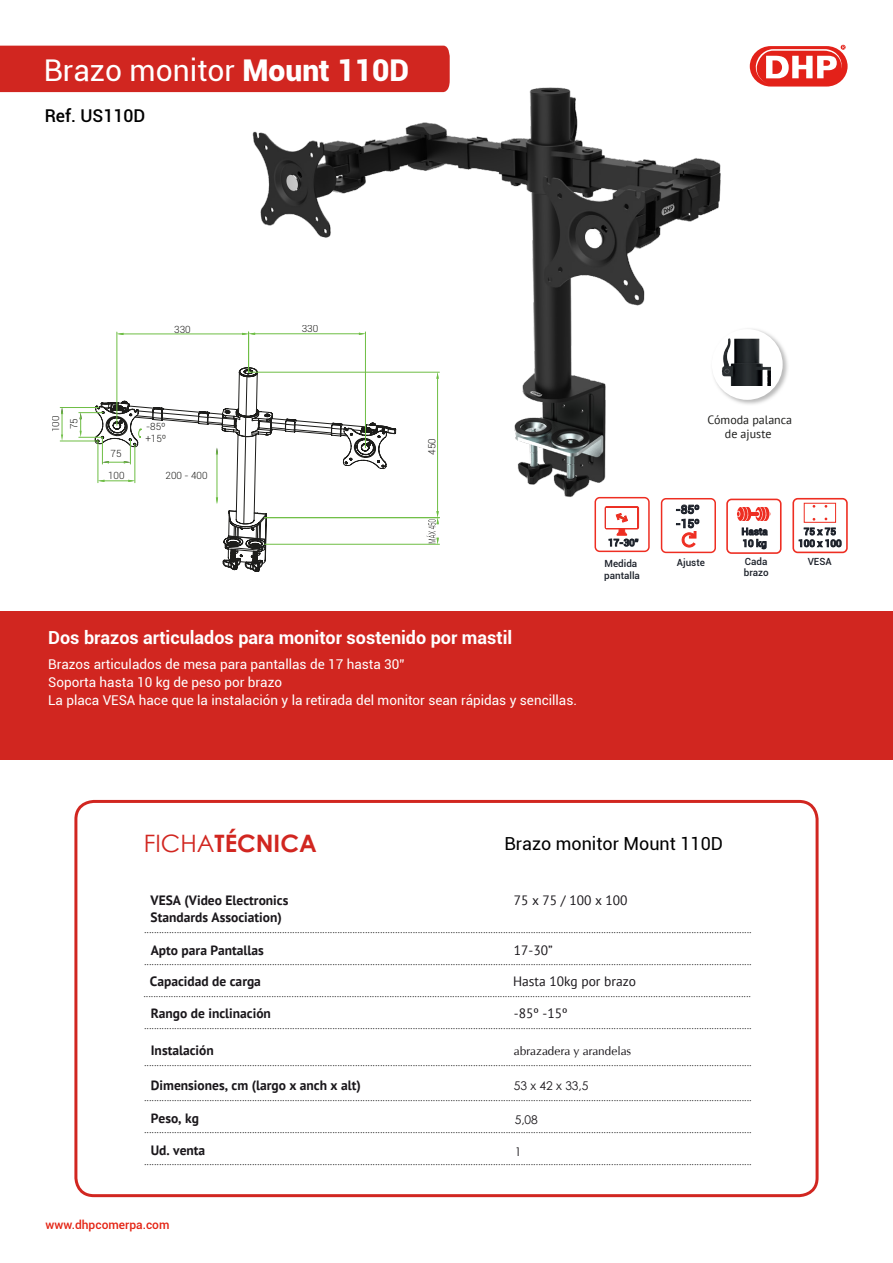
<style>
.page{position:relative;width:893px;height:1263px;background:#fff}
.page>*{position:absolute;margin:0;border:0;box-sizing:border-box;transform-origin:0 0}
.t1{font:30px "Roboto";color:#fff}
.t2{font:700 24px "Century Gothic";color:#d12620}
.t3{font:700 18px "Roboto";color:#fff}
.t4{font:18px "Roboto";color:#000}
.t5{font:500 17.7px "Roboto";color:#000}
.t6{font:13.5px/18px "Roboto";color:#fff}
.t7{font:700 13.5px/16.2px "PT Sans";color:#1a171b}
.t8{font:13.5px "PT Sans";color:#1a171b}
.t9{font:12px/14.4px "PT Sans";color:#1d1d1b;text-align:center}
.t10{font:12px "CG Omega";color:#1a171b}
.t11{font:500 12px "Roboto";color:#e42313}
.t12{font:12px "Century Gothic";color:#1a171b}
.t13{font:500 11.85px/14.1px "Roboto";color:#1c212a}
.t14{font:500 9.9px/11.9px "Roboto";color:#1c212a;text-align:center}
.t15{font:300 9.9px/18.1px "Roboto";color:#1d1d1b}
.t16{font:9px "PT Sans";color:#000}
.s1{font-weight:900}
.s2{font-weight:400}
</style>
<div class="page">
<div style="left:74px;top:800px;width:745px;height:397px;border:3px solid #d12620;border-radius:18px"></div>
<div style="left:0;top:611px;width:893px;height:148px;background:#d12620"></div>
<div style="left:0;top:46px;width:235px;height:46px;background:#d12620"></div>
<svg style="left:750px;top:45px;width:98px;height:42px"></svg>
<svg style="left:742px;top:329px;width:46px;height:76px"></svg>
<div style="left:712px;top:329px;width:71px;height:71px;background:#fff;border-radius:50%"></div>
<img style="left:742px;top:339px;width:28px;height:46px">
<div style="left:726px;top:499px;width:56px;height:55px;border:2px solid #ee2e22;border-radius:4px"></div>
<div style="left:661px;top:498px;width:55px;height:55px;border:2px solid #ee2e22;border-radius:4px"></div>
<div style="left:792px;top:498px;width:56px;height:55px;border:2px solid #ee2e22;border-radius:4px"></div>
<div style="left:804px;top:503px;width:32px;height:20px;border:1px solid #ee2e22"></div>
<div style="left:594px;top:497px;width:56px;height:55px;border:2px solid #ee2e22;border-radius:4px"></div>
<svg style="left:742px;top:507px;width:29px;height:14px"></svg>
<svg style="left:742px;top:528px;width:26px;height:21px"></svg>
<svg style="left:799px;top:528px;width:42px;height:19px"></svg>
<svg style="left:610px;top:544px;width:25px;height:3px"></svg>
<svg style="left:683px;top:544px;width:13px;height:3px"></svg>
<hr style="left:265px;top:544px;width:174px;height:1px;background:#6ebe44">
<hr style="left:117px;top:332px;width:1px;height:93px;background:#6ebe44">
<hr style="left:123px;top:334px;width:119px;height:1px;background:#6ebe44">
<svg style="left:117px;top:333px;width:6px;height:2px"></svg>
<hr style="left:60px;top:441px;width:38px;height:1px;background:#6ebe44">
<hr style="left:60px;top:407px;width:39px;height:1px;background:#6ebe44">
<svg style="left:61px;top:408px;width:2px;height:33px"></svg>
<svg style="left:79px;top:367px;width:317px;height:205px"></svg>
<img style="left:235px;top:45px;width:507px;height:499px">
<h1 class="t1" style="left:44px;top:49px;width:367px">Brazo monitor <span class="s1">Mount 110D</span></h1>
<h3 class="t5" style="left:45px;top:103px;width:102px">Ref. US110D</h3>
<p class="t15" style="left:174px;top:320px;width:18px">330</p>
<p class="t15" style="left:302px;top:319px;width:18px">330</p>
<p class="t15" style="left:46px;top:432px;width:18px;rotate:-90deg">100<br>75</p>
<p class="t15" style="left:108px;top:443px;width:18px;line-height:21.5px">75<br>100</p>
<p class="t15" style="left:145px;top:421px;width:23px;line-height:11.9px">-85º +15º</p>
<p class="t15" style="left:166px;top:466px;width:43px">200 - 400</p>
<p class="t15" style="left:422px;top:455px;width:18px;rotate:-90deg">450</p>
<h3 class="t3" style="left:48px;top:625px;width:466px">Dos brazos articulados para monitor sostenido por mastil</h3>
<h3 class="t6" style="left:48px;top:654px;width:530px">Brazos articulados de mesa para pantallas de 17 hasta 30”<br>Soporta hasta 10 kg de peso por brazo<br>La placa VESA hace que la instalación y la retirada del monitor sean rápidas y sencillas.</h3>
<p class="t14" style="left:604px;top:532px;width:36px;line-height:20.9px">17-30”<br>Medida</p>
<p class="t14" style="left:604px;top:569px;width:37px">pantalla</p>
<h3 class="t9" style="left:707px;top:412px;width:86px">Cómoda palanca de ajuste</h3>
<h3 class="t13" style="left:676px;top:502px;width:26px">-85º -15º</h3>
<p class="t14" style="left:677px;top:556px;width:30px">Ajuste</p>
<p class="t14" style="left:741px;top:525px;width:28px;text-align:left">Hasta<br>10 kg</p>
<p class="t14" style="left:744px;top:555px;width:26px;text-align:left">Cada brazo</p>
<p class="t14" style="left:798px;top:525px;width:45px">75 x 75<br>100 x 100</p>
<p class="t14" style="left:808px;top:555px;width:25px">VESA</p>
<h2 class="t2" style="left:144px;top:825px;width:174px"><span class="s2">FICHA</span>TÉCNICA</h2>
<h3 class="t4" style="left:504px;top:831px;width:220px">Brazo monitor Mount 110D</h3>
<h3 class="t7" style="left:151px;top:892px;width:139px">VESA (Video Electronics<br>Standards Association)</h3>
<h3 class="t8" style="left:514px;top:892px;width:115px">75 x 75 / 100 x 100</h3>
<p class="t16" style="left:144px;top:924px;width:609px">..................................................................................................................................................................................................................................................</p>
<h3 class="t7" style="left:151px;top:941px;width:115px">Apto para Pantallas</h3>
<h3 class="t8" style="left:514px;top:941px;width:40px">17-30”</h3>
<p class="t16" style="left:144px;top:956px;width:609px">..................................................................................................................................................................................................................................................</p>
<h3 class="t7" style="left:150px;top:973px;width:113px">Capacidad de carga</h3>
<h3 class="t8" style="left:513px;top:973px;width:124px">Hasta 10kg por brazo</h3>
<p class="t16" style="left:144px;top:988px;width:609px">..................................................................................................................................................................................................................................................</p>
<h3 class="t7" style="left:151px;top:1005px;width:122px">Rango de inclinación</h3>
<h3 class="t8" style="left:514px;top:1004px;width:55px">-85º -15º</h3>
<p class="t16" style="left:144px;top:1020px;width:609px">..................................................................................................................................................................................................................................................</p>
<h3 class="t7" style="left:151px;top:1042px;width:65px">Instalación</h3>
<p class="t16" style="left:144px;top:1057px;width:609px">..................................................................................................................................................................................................................................................</p>
<h3 class="t10" style="left:514px;top:1044px;width:119px">abrazadera y arandelas</h3>
<h3 class="t7" style="left:151px;top:1077px;width:212px">Dimensiones, cm (largo x anch x alt)</h3>
<h3 class="t12" style="left:514px;top:1077px;width:76px">53 x 42 x 33,5</h3>
<p class="t16" style="left:144px;top:1092px;width:609px">..................................................................................................................................................................................................................................................</p>
<h3 class="t7" style="left:151px;top:1110px;width:50px">Peso, kg</h3>
<h3 class="t12" style="left:515px;top:1111px;width:25px">5,08</h3>
<p class="t16" style="left:144px;top:1124px;width:609px">..................................................................................................................................................................................................................................................</p>
<h3 class="t7" style="left:151px;top:1141px;width:56px">Ud. venta</h3>
<h3 class="t12" style="left:515px;top:1143px;width:8px">1</h3>
<p class="t16" style="left:144px;top:1156px;width:609px">..................................................................................................................................................................................................................................................</p>
<h3 class="t11" style="left:46px;top:1216px;width:125px">www.dhpcomerpa.com</h3>
</div>
